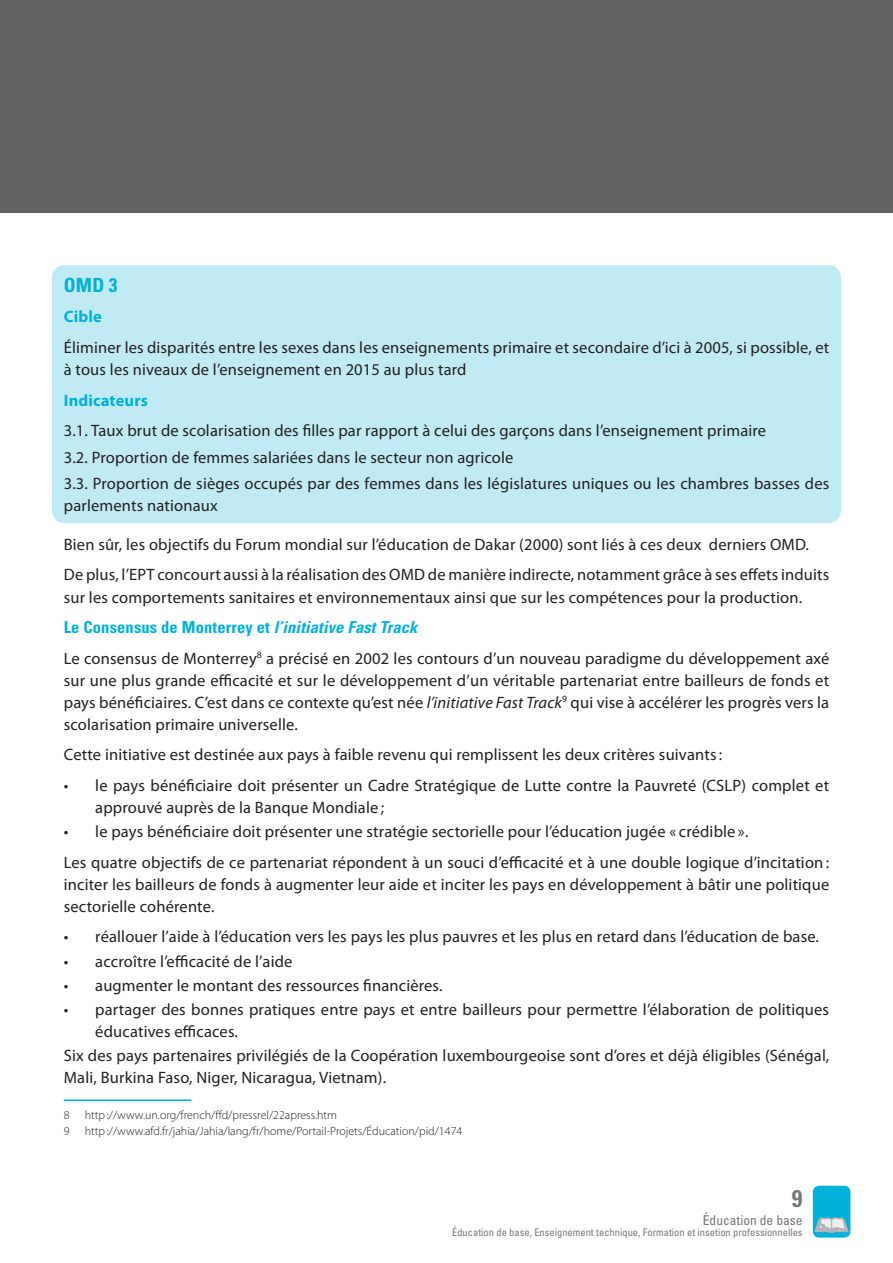
<style>
.page{position:relative;width:893px;height:1263px;background:#fff}
.page>*{position:absolute;margin:0;border:0;box-sizing:border-box;transform-origin:0 0}
.t1{font:700 condensed 24px "Univers";color:#76787b}
.OMD{font:700 condensed 19.5px "Univers";color:#00b1d9}
.body{font:16.5px/22px "Myriad Pro";letter-spacing:.01em;color:#231f20}
.bullets{font:16.5px/22px "Myriad Pro";letter-spacing:.01em;color:#231f20}
.sous-sous_titre{font:700 condensed 16.5px "Univers";letter-spacing:.01em;color:#00b1d9}
.body_gras_blue{font:700 16.5px "Myriad Pro";letter-spacing:.01em;color:#00b1d9}
.t2{font:condensed 13.5px "Univers";color:#76787b}
.footnotes{font:300 12px "Myriad Pro";color:#231f20}
.t3{font:condensed 10.5px "Univers";color:#76787b}
.s1{font-style:italic}
</style>
<div class="page">
<div style="left:52px;top:265px;width:789px;height:258px;background:#c0ebf5;border-radius:13px"></div>
<div style="left:0;top:0;width:893px;height:213px;background:#636366"></div>
<div style="left:813px;top:1186px;width:37px;height:51px;background:#00b1d9;border-radius:6px"></div>
<svg style="left:815px;top:1218px;width:33px;height:14px"></svg>
<hr style="left:64px;top:1099px;width:127px;height:2px;background:#00b1d9">
<p class="OMD" style="left:64px;top:273px;width:55px">OMD 3</p>
<p class="body_gras_blue" style="left:64px;top:306px;width:40px">Cible</p>
<p class="body" style="left:64px;top:336px;width:767px">Éliminer les disparités entre les sexes dans les enseignements primaire et secondaire d’ici à 2005, si possible, et à tous les niveaux de l’enseignement en 2015 au plus tard</p>
<p class="body_gras_blue" style="left:64px;top:389px;width:86px">Indicateurs</p>
<p class="body" style="left:64px;top:419px;width:704px">3.1. Taux brut de scolarisation des filles par rapport à celui des garçons dans l’enseignement primaire</p>
<p class="body" style="left:64px;top:446px;width:451px">3.2. Proportion de femmes salariées dans le secteur non agricole</p>
<p class="body" style="left:64px;top:472px;width:767px">3.3. Proportion de sièges occupés par des femmes dans les législatures uniques ou les chambres basses des parlements nationaux</p>
<p class="body" style="left:64px;top:533px;width:747px">Bien sûr, les objectifs du Forum mondial sur l’éducation de Dakar (2000) sont liés à ces deux derniers OMD.</p>
<p class="body" style="left:64px;top:564px;width:767px">De plus, l’EPT concourt aussi à la réalisation des OMD de manière indirecte, notamment grâce à ses effets induits sur les comportements sanitaires et environnementaux ainsi que sur les compétences pour la production.</p>
<p class="sous-sous_titre" style="left:64px;top:617px;width:355px">Le Consensus de Monterrey et <span class="s1">l’initiative Fast Track</span></p>
<p class="body" style="left:64px;top:647px;width:767px;text-align:justify">Le consensus de Monterrey<sup>8</sup> a précisé en 2002 les contours d’un nouveau paradigme du développement axé sur une plus grande efficacité et sur le développement d’un véritable partenariat entre bailleurs de fonds et pays bénéficiaires. C’est dans ce contexte qu’est née <span class="s1">l’initiative Fast Track</span><sup>9</sup> qui vise à accélérer les progrès vers la scolarisation primaire universelle.</p>
<p class="body" style="left:64px;top:743px;width:660px">Cette initiative est destinée aux pays à faible revenu qui remplissent les deux critères suivants :</p>
<p class="bullets" style="left:95px;top:774px;width:735px;text-indent:-32px">• le pays bénéficiaire doit présenter un Cadre Stratégique de Lutte contre la Pauvreté (CSLP) complet et approuvé auprès de la Banque Mondiale ;</p>
<p class="bullets" style="left:64px;top:820px;width:686px">• le pays bénéficiaire doit présenter une stratégie sectorielle pour l’éducation jugée « crédible ».</p>
<p class="body" style="left:64px;top:851px;width:767px;text-align:justify">Les quatre objectifs de ce partenariat répondent à un souci d’efficacité et à une double logique d’incitation : inciter les bailleurs de fonds à augmenter leur aide et inciter les pays en développement à bâtir une politique sectorielle cohérente.</p>
<p class="bullets" style="left:64px;top:925px;width:757px">• réallouer l’aide à l’éducation vers les pays les plus pauvres et les plus en retard dans l’éducation de base.</p>
<p class="bullets" style="left:64px;top:950px;width:230px">• accroître l’efficacité de l’aide</p>
<p class="bullets" style="left:64px;top:974px;width:380px">• augmenter le montant des ressources financières.</p>
<p class="bullets" style="left:95px;top:998px;width:735px;text-indent:-32px">• partager des bonnes pratiques entre pays et entre bailleurs pour permettre l’élaboration de politiques éducatives efficaces.</p>
<p class="body" style="left:64px;top:1044px;width:767px">Six des pays partenaires privilégiés de la Coopération luxembourgeoise sont d’ores et déjà éligibles (Sénégal,<br>Mali, Burkina Faso, Niger, Nicaragua, Vietnam).</p>
<p class="footnotes" style="left:64px;top:1108px;width:7px">8</p>
<p class="footnotes" style="left:85px;top:1108px;width:254px">http://www.un.org/french/ffd/pressrel/22apress.htm</p>
<p class="footnotes" style="left:64px;top:1124px;width:7px">9</p>
<p class="footnotes" style="left:85px;top:1124px;width:379px">http://www.afd.fr/jahia/Jahia/lang/fr/home/Portail-Projets/Éducation/pid/1474</p>
<h1 class="t1" style="left:792px;top:1183px;width:12px">9</h1>
<p class="t2" style="left:703px;top:1212px;width:101px">Éducation de base</p>
<p class="t3" style="left:452px;top:1225px;width:352px">Éducation de base, Enseignement technique, Formation et insetion professionnelles</p>
</div>
